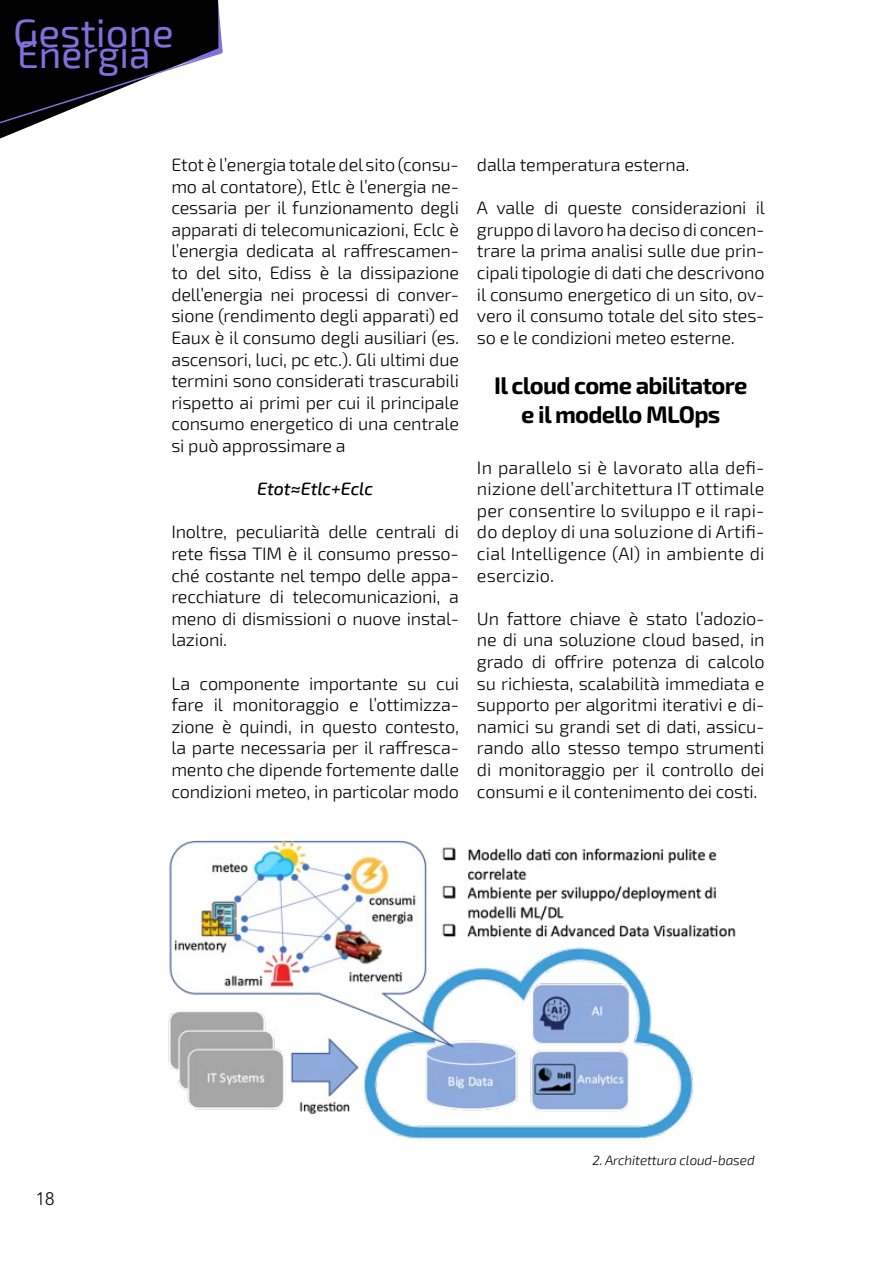
<style>
.page{position:relative;width:893px;height:1263px;background:#fff}
.page>*{position:absolute;margin:0;border:0;box-sizing:border-box;transform-origin:0 0}
.t1{font:40.35px "Exo 2";color:#8170db}
.t2{font:38.85px "Exo 2";color:#8170db}
.t3{font:700 24px/28.8px "Exo 2";letter-spacing:-.03em;color:#000;text-align:center}
.t4{font:300 18px/21.6px "Exo 2";letter-spacing:-.01em;color:#000;text-align:justify}
.t5{font:italic 500 18px "Exo 2";letter-spacing:-.01em;color:#000}
.t6{font:300 18px "Avenir LT Std";color:#000}
.t7{font:italic 300 13.5px "Exo 2";letter-spacing:-.01em;color:#000}
</style>
<div class="page">
<svg style="left:0;top:0;width:223px;height:139px"></svg>
<img style="left:168px;top:840px;width:568px;height:299px">
<h1 class="t1" style="left:13px;top:6px;width:162px">Gestione</h1>
<h2 class="t2" style="left:17px;top:30px;width:135px">Energia</h2>
<p class="t4" style="left:171px;top:153px;width:289px">Etot è l’energia totale del sito (consu&shy;mo al contatore), Etlc è l’energia ne&shy;cessaria per il funzionamento degli apparati di telecomunicazioni, Eclc è l’energia dedicata al raffrescamen&shy;to del sito, Ediss è la dissipazione dell’energia nei processi di conver&shy;sione (rendimento degli apparati) ed Eaux è il consumo degli ausiliari (es. ascensori, luci, pc etc.). Gli ultimi due termini sono considerati trascurabili rispetto ai primi per cui il principale consumo energetico di una centrale si può approssimare a</p>
<p class="t5" style="left:257px;top:477px;width:118px">Etot≈Etlc+Eclc</p>
<p class="t4" style="left:171px;top:520px;width:289px">Inoltre, peculiarità delle centrali di rete fissa TIM è il consumo presso&shy;ché costante nel tempo delle appa&shy;recchiature di telecomunicazioni, a meno di dismissioni o nuove instal&shy;lazioni.</p>
<p class="t4" style="left:171px;top:671px;width:289px">La componente importante su cui fare il monitoraggio e l’ottimizza&shy;zione è quindi, in questo contesto, la parte necessaria per il raffresca&shy;mento che dipende fortemente dalle condizioni meteo, in particolar modo</p>
<p class="t4" style="left:477px;top:153px;width:214px">dalla temperatura esterna.</p>
<p class="t4" style="left:477px;top:196px;width:290px">A valle di queste considerazioni il gruppo di lavoro ha deciso di concen&shy;trare la prima analisi sulle due prin&shy;cipali tipologie di dati che descrivono il consumo energetico di un sito, ov&shy;vero il consumo totale del sito stes&shy;so e le condizioni meteo esterne.</p>
<h3 class="t3" style="left:494px;top:372px;width:255px">Il cloud come abilitatore e il modello MLOps</h3>
<p class="t4" style="left:477px;top:455px;width:289px">In parallelo si è lavorato alla defi&shy;nizione dell’architettura IT ottimale per consentire lo sviluppo e il rapi&shy;do deploy di una soluzione di Artifi&shy;cial Intelligence (AI) in ambiente di esercizio.</p>
<p class="t4" style="left:477px;top:607px;width:289px">Un fattore chiave è stato l’adozio&shy;ne di una soluzione cloud based, in grado di offrire potenza di calcolo su richiesta, scalabilità immediata e supporto per algoritmi iterativi e di&shy;namici su grandi set di dati, assicu&shy;rando allo stesso tempo strumenti di monitoraggio per il controllo dei consumi e il contenimento dei costi.</p>
<p class="t6" style="left:36px;top:1188px;width:20px">18</p>
<p class="t7" style="left:592px;top:1151px;width:164px">2. Architettura cloud-based</p>
</div>
